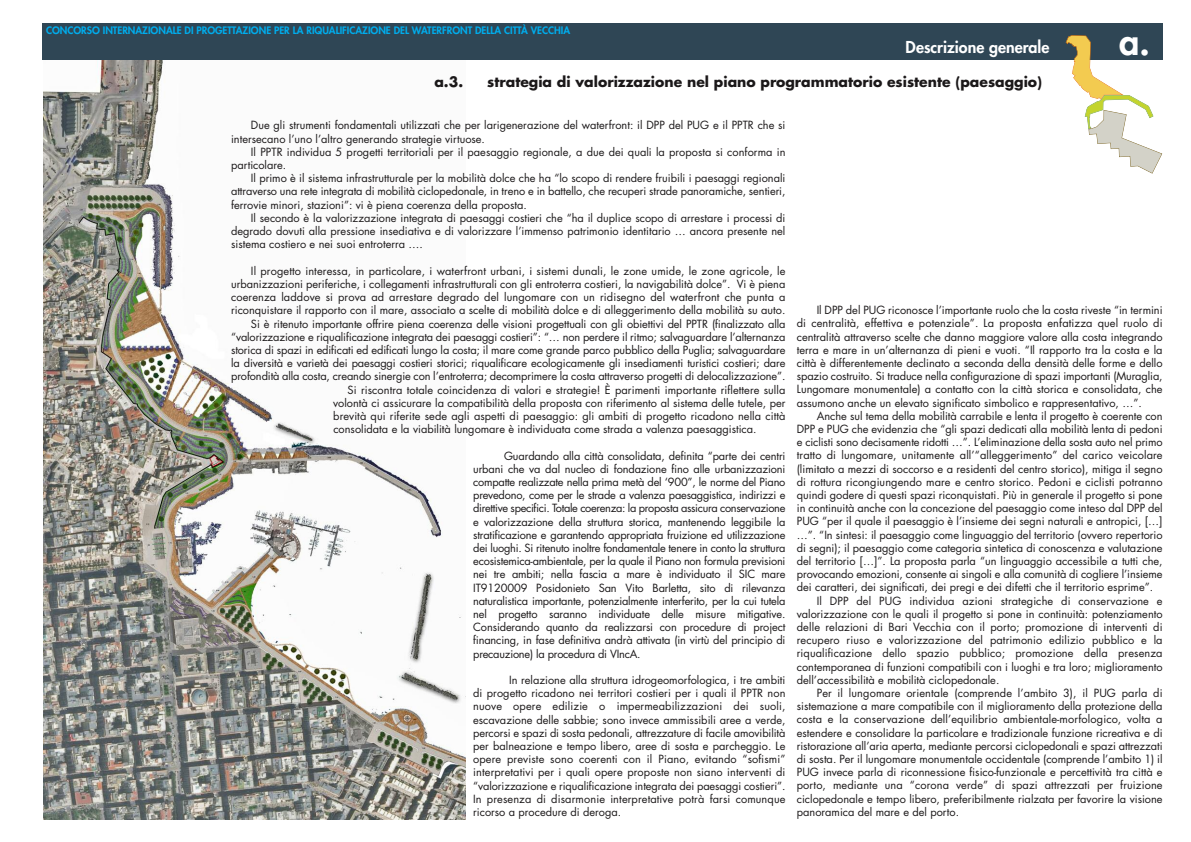
<style>
.page{position:relative;width:1191px;height:842px;background:#fff}
.page>*{position:absolute;margin:0;border:0;box-sizing:border-box;transform-origin:0 0}
.t1{font:800 36px "Futura Std";color:#fff}
.t2{font:800 16px "Futura Std";color:#fff}
.t3{font:700 14px "Futura Std";color:#1b1819}
.t4{font:11px/13.2px "Futura Std";color:#1b1819;text-align:justify}
.t5{font:800 10px "Futura Std";color:#00aded}
</style>
<div class="page">
<img style="left:43px;top:61px;width:422px;height:758px">
<div style="left:43px;top:23px;width:1119px;height:37px;background:#2f4655"></div>
<svg style="left:1065px;top:35px;width:97px;height:139px"></svg>
<p class="t5" style="left:46px;top:26px;width:525px">CONCORSO INTERNAZIONALE DI PROGETTAZIONE PER LA RIQUALIFICAZIONE DEL WATERFRONT DELLA CITTÀ VECCHIA</p>
<h2 class="t2" style="left:905px;top:39px;width:145px">Descrizione generale</h2>
<p class="t3" style="left:434px;top:75px;width:30px">a.3.</p>
<p class="t3" style="left:487px;top:75px;width:556px">strategia di valorizzazione nel piano programmatorio esistente (paesaggio)</p>
<h1 class="t1" style="left:1119px;top:25px;width:32px">a.</h1>
<p class="t4" style="left:231px;top:120px;width:556px;text-indent:20px">Due gli strumenti fondamentali utilizzati che per larigenerazione del waterfront: il DPP del PUG e il PPTR che si intersecano l’uno l’altro generando strategie virtuose.</p>
<p class="t4" style="left:231px;top:146px;width:556px;text-indent:20px">Il PPTR individua 5 progetti territoriali per il paesaggio regionale, a due dei quali la proposta si conforma in particolare.</p>
<p class="t4" style="left:231px;top:173px;width:556px;text-indent:20px">Il primo è il sistema infrastrutturale per la mobilità dolce che ha “lo scopo di rendere fruibili i paesaggi regionali attraverso una rete integrata di mobilità ciclopedonale, in treno e in battello, che recuperi strade panoramiche, sentieri, ferrovie minori, stazioni”: vi è piena coerenza della proposta.</p>
<p class="t4" style="left:231px;top:212px;width:556px;text-indent:20px">Il secondo è la valorizzazione integrata di paesaggi costieri che “ha il duplice scopo di arrestare i processi di degrado dovuti alla pressione insediativa e di valorizzare l’immenso patrimonio identitario … ancora presente nel sistema costiero e nei suoi entroterra ….</p>
<p class="t4" style="left:251px;top:265px;width:536px">Il progetto interessa, in particolare, i waterfront urbani, i sistemi dunali, le zone umide, le zone agricole, le</p>
<p class="t4" style="left:231px;top:278px;width:556px">urbanizzazioni periferiche, i collegamenti infrastrutturali con gli entroterra costieri, la navigabilità dolce”. Vi è piena</p>
<p class="t4" style="left:231px;top:291px;width:556px">coerenza laddove si prova ad arrestare degrado del lungomare con un ridisegno del waterfront che punta a</p>
<p class="t4" style="left:231px;top:305px;width:556px">riconquistare il rapporto con il mare, associato a scelte di mobilità dolce e di alleggerimento della mobilità su auto.</p>
<p class="t4" style="left:251px;top:318px;width:536px">Si è ritenuto importante offrire piena coerenza delle visioni progettuali con gli obiettivi del PPTR (finalizzato alla</p>
<p class="t4" style="left:231px;top:331px;width:556px">“valorizzazione e riqualificazione integrata dei paesaggi costieri”: “… non perdere il ritmo; salvaguardare l’alternanza</p>
<p class="t4" style="left:231px;top:344px;width:556px">storica di spazi in edificati ed edificati lungo la costa; il mare come grande parco pubblico della Puglia; salvaguardare</p>
<p class="t4" style="left:231px;top:357px;width:556px">la diversità e varietà dei paesaggi costieri storici; riqualificare ecologicamente gli insediamenti turistici costieri; dare</p>
<p class="t4" style="left:231px;top:371px;width:556px">profondità alla costa, creando sinergie con l’entroterra; decomprimere la costa attraverso progetti di delocalizzazione”.</p>
<p class="t4" style="left:347px;top:384px;width:439px">Si riscontra totale coincidenza di valori e strategie! È parimenti importante riflettere sulla</p>
<p class="t4" style="left:333px;top:397px;width:454px">volontà ci assicurare la compatibilità della proposta con riferimento al sistema delle tutele, per</p>
<p class="t4" style="left:333px;top:410px;width:454px">brevità qui riferite sede agli aspetti di paesaggio: gli ambiti di progetto ricadono nella città</p>
<p class="t4" style="left:333px;top:423px;width:425px">consolidata e la viabilità lungomare è individuata come strada a valenza paesaggistica.</p>
<p class="t4" style="left:473px;top:450px;width:314px;text-indent:31px">Guardando alla città consolidata, definita “parte dei centri urbani che va dal nucleo di fondazione fino alle urbanizzazioni compatte realizzate nella prima metà del ‘900”, le norme del Piano prevedono, come per le strade a valenza paesaggistica, indirizzi e direttive specifici. Totale coerenza: la proposta assicura conservazione e valorizzazione della struttura storica, mantenendo leggibile la stratificazione e garantendo appropriata fruizione ed utilizzazione dei luoghi. Si ritenuto inoltre fondamentale tenere in conto la struttura ecosistemica-ambientale, per la quale il Piano non formula previsioni nei tre ambiti; nella fascia a mare è individuato il SIC mare IT9120009 Posidonieto San Vito Barletta, sito di rilevanza naturalistica importante, potenzialmente interferito, per la cui tutela nel progetto saranno individuate delle misure mitigative.<br>Considerando quanto da realizzarsi con procedure di project financing, in fase definitiva andrà attivata (in virtù del principio di precauzione) la procedura di VIncA.</p>
<p class="t4" style="left:473px;top:674px;width:314px;text-indent:36px">In relazione alla struttura idrogeomorfologica, i tre ambiti di progetto ricadono nei territori costieri per i quali il PPTR non nuove opere edilizie o impermeabilizzazioni dei suoli, escavazione delle sabbie; sono invece ammissibili aree a verde, percorsi e spazi di sosta pedonali, attrezzature di facile amovibilità per balneazione e tempo libero, aree di sosta e parcheggio. Le opere previste sono coerenti con il Piano, evitando “sofismi” interpretativi per i quali opere proposte non siano interventi di “valorizzazione e riqualificazione integrata dei paesaggi costieri”.<br>In presenza di disarmonie interpretative potrà farsi comunque ricorso a procedure di deroga.</p>
<p class="t4" style="left:797px;top:304px;width:367px;text-indent:20px">Il DPP del PUG riconosce l’importante ruolo che la costa riveste “in termini di centralità, effettiva e potenziale”. La proposta enfatizza quel ruolo di centralità attraverso scelte che danno maggiore valore alla costa integrando terra e mare in un’alternanza di pieni e vuoti. “Il rapporto tra la costa e la città è differentemente declinato a seconda della densità delle forme e dello spazio costruito. Si traduce nella configurazione di spazi importanti (Muraglia, Lungomare monumentale) a contatto con la città storica e consolidata, che assumono anche un elevato significato simbolico e rappresentativo, …”.</p>
<p class="t4" style="left:816px;top:410px;width:347px">Anche sul tema della mobilità carrabile e lenta il progetto è coerente con</p>
<p class="t4" style="left:797px;top:423px;width:367px">DPP e PUG che evidenzia che “gli spazi dedicati alla mobilità lenta di pedoni</p>
<p class="t4" style="left:797px;top:436px;width:367px">e ciclisti sono decisamente ridotti …”. L’eliminazione della sosta auto nel primo</p>
<p class="t4" style="left:797px;top:450px;width:367px">tratto di lungomare, unitamente all’“alleggerimento” del carico veicolare</p>
<p class="t4" style="left:797px;top:463px;width:367px">(limitato a mezzi di soccorso e a residenti del centro storico), mitiga il segno</p>
<p class="t4" style="left:797px;top:476px;width:367px">di rottura ricongiungendo mare e centro storico. Pedoni e ciclisti potranno</p>
<p class="t4" style="left:797px;top:489px;width:367px">quindi godere di questi spazi riconquistati. Più in generale il progetto si pone</p>
<p class="t4" style="left:797px;top:502px;width:367px">in continuità anche con la concezione del paesaggio come inteso dal DPP del</p>
<p class="t4" style="left:797px;top:516px;width:367px">PUG “per il quale il paesaggio è l’insieme dei segni naturali e antropici, […]</p>
<p class="t4" style="left:797px;top:529px;width:367px">…”. “In sintesi: il paesaggio come linguaggio del territorio (ovvero repertorio</p>
<p class="t4" style="left:797px;top:542px;width:367px">di segni); il paesaggio come categoria sintetica di conoscenza e valutazione</p>
<p class="t4" style="left:797px;top:555px;width:367px">del territorio […]”. La proposta parla “un linguaggio accessibile a tutti che,</p>
<p class="t4" style="left:797px;top:568px;width:367px">provocando emozioni, consente ai singoli e alla comunità di cogliere l’insieme</p>
<p class="t4" style="left:797px;top:582px;width:358px">dei caratteri, dei significati, dei pregi e dei difetti che il territorio esprime”.</p>
<p class="t4" style="left:816px;top:595px;width:347px">Il DPP del PUG individua azioni strategiche di conservazione e</p>
<p class="t4" style="left:797px;top:608px;width:367px">valorizzazione con le quali il progetto si pone in continuità: potenziamento</p>
<p class="t4" style="left:797px;top:621px;width:367px">delle relazioni di Bari Vecchia con il porto; promozione di interventi di</p>
<p class="t4" style="left:797px;top:634px;width:367px">recupero riuso e valorizzazione del patrimonio edilizio pubblico e la</p>
<p class="t4" style="left:797px;top:648px;width:367px">riqualificazione dello spazio pubblico; promozione della presenza</p>
<p class="t4" style="left:797px;top:661px;width:367px">contemporanea di funzioni compatibili con i luoghi e tra loro; miglioramento</p>
<p class="t4" style="left:797px;top:674px;width:204px">dell’accessibilità e mobilità ciclopedonale.</p>
<p class="t4" style="left:816px;top:687px;width:347px">Per il lungomare orientale (comprende l’ambito 3), il PUG parla di</p>
<p class="t4" style="left:797px;top:700px;width:367px">sistemazione a mare compatibile con il miglioramento della protezione della</p>
<p class="t4" style="left:797px;top:714px;width:367px">costa e la conservazione dell’equilibrio ambientale-morfologico, volta a</p>
<p class="t4" style="left:797px;top:727px;width:367px">estendere e consolidare la particolare e tradizionale funzione ricreativa e di</p>
<p class="t4" style="left:797px;top:740px;width:367px">ristorazione all’aria aperta, mediante percorsi ciclopedonali e spazi attrezzati</p>
<p class="t4" style="left:797px;top:753px;width:367px">di sosta. Per il lungomare monumentale occidentale (comprende l’ambito 1) il</p>
<p class="t4" style="left:797px;top:766px;width:367px">PUG invece parla di riconnessione fisico-funzionale e percettività tra città e</p>
<p class="t4" style="left:797px;top:780px;width:367px">porto, mediante una “corona verde” di spazi attrezzati per fruizione</p>
<p class="t4" style="left:797px;top:793px;width:367px">ciclopedonale e tempo libero, preferibilmente rialzata per favorire la visione</p>
<p class="t4" style="left:797px;top:806px;width:164px">panoramica del mare e del porto.</p>
</div>
